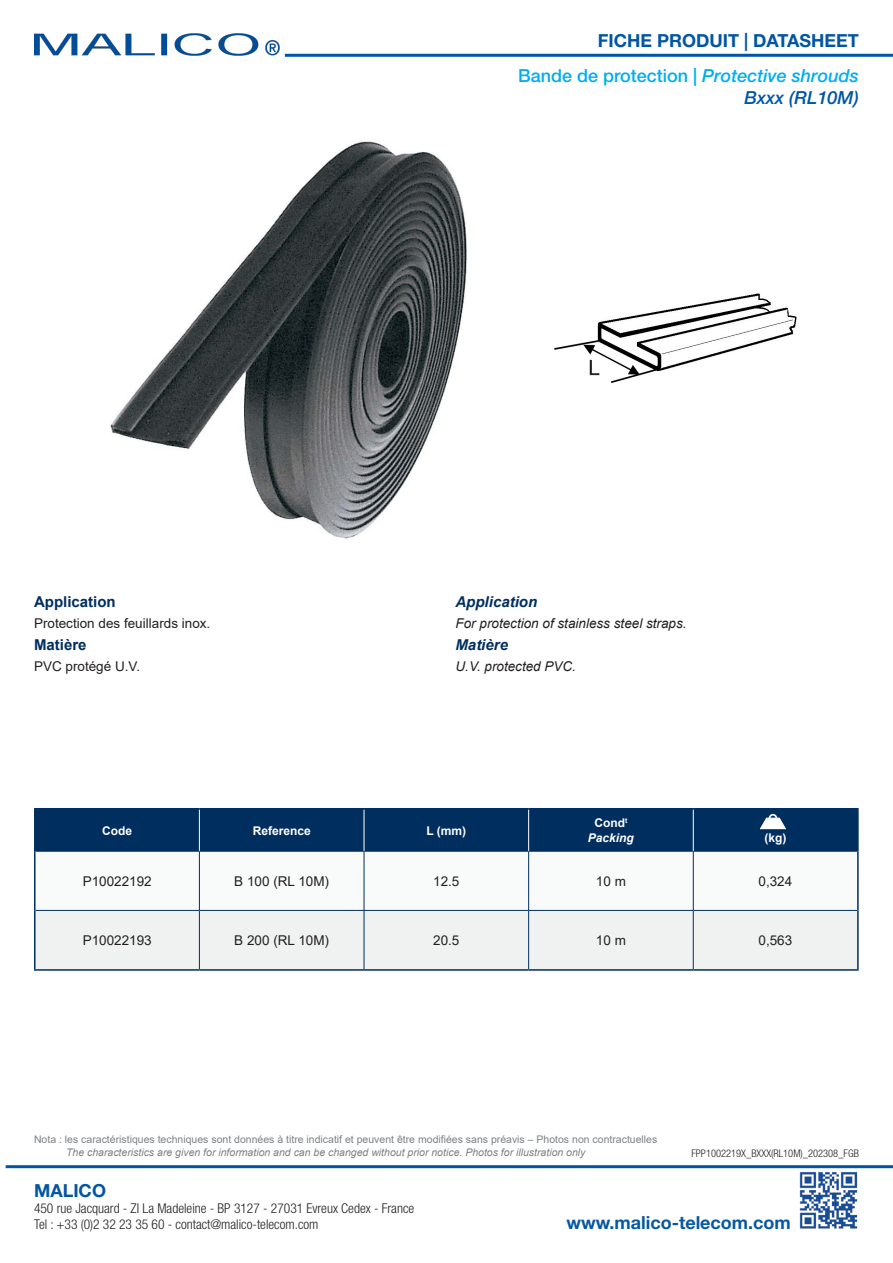
<style>
.page{position:relative;width:893px;height:1263px;background:#fff}
.page>*{position:absolute;margin:0;border:0;box-sizing:border-box;transform-origin:0 0}
.t1{font:500 18px "Helvetica Neue LT Std";color:#00aeef}
.t2{font:700 18px "Helvetica Neue LT Std";color:#0155a5}
.t3{font:700 18px "Helvetica Neue LT Std";color:#0758a2}
.t4{font:italic 500 18px "Helvetica Neue LT Std";color:#0155a5}
.Sous_titre_F{font:700 15px "Arial";color:#002e5f}
.Sous_titre_F-2{font:italic 700 15px "Arial";color:#002e5f}
.t5{font:13.5px "Arial";color:#231f20}
.t6{font:300 condensed 13.5px/16.2px "Helvetica Neue LT Std";color:#231f20}
.t7{font:italic 13.5px "Arial";color:#231f20}
.Entete_Tableau{font:700 12px "Arial";color:#fff}
.Entete_Tableau-2{font:italic 700 12px "Arial";color:#fff}
.t8{font:10.5px "Arial";color:#7d8184}
.t9{font:italic 10.5px "Arial";color:#7d8184}
.t10{font:300 condensed 10.5px "Helvetica Neue LT Std";color:#231f20}
.s1{font-style:italic}
</style>
<div class="page">
<img style="left:34px;top:34px;width:245px;height:22px">
<hr style="left:285px;top:54px;width:608px;height:3px;background:#0155a5">
<hr style="left:6px;top:1165px;width:887px;height:3px;background:#0155a5">
<img style="left:799px;top:1172px;width:59px;height:57px">
<svg style="left:36px;top:852px;width:821px;height:58px"></svg>
<div style="left:36px;top:911px;width:821px;height:58px;background:#f0f2f2"></div>
<hr style="left:36px;top:851px;width:163px;height:1px;background:#002e5f">
<hr style="left:199px;top:851px;width:165px;height:1px;background:#002e5f">
<hr style="left:364px;top:851px;width:165px;height:1px;background:#002e5f">
<hr style="left:529px;top:851px;width:164px;height:1px;background:#002e5f">
<hr style="left:693px;top:851px;width:164px;height:1px;background:#002e5f">
<hr style="left:199px;top:852px;width:1px;height:58px;background:#002e5f">
<hr style="left:364px;top:852px;width:1px;height:58px;background:#002e5f">
<hr style="left:528px;top:852px;width:1px;height:58px;background:#002e5f">
<hr style="left:693px;top:852px;width:1px;height:58px;background:#002e5f">
<hr style="left:36px;top:910px;width:163px;height:1px;background:#002e5f">
<hr style="left:199px;top:910px;width:165px;height:1px;background:#002e5f">
<hr style="left:199px;top:911px;width:1px;height:58px;background:#002e5f">
<hr style="left:364px;top:910px;width:165px;height:1px;background:#002e5f">
<hr style="left:364px;top:911px;width:1px;height:58px;background:#002e5f">
<hr style="left:529px;top:910px;width:164px;height:1px;background:#002e5f">
<hr style="left:528px;top:911px;width:1px;height:58px;background:#002e5f">
<hr style="left:693px;top:910px;width:164px;height:1px;background:#002e5f">
<hr style="left:693px;top:911px;width:1px;height:58px;background:#002e5f">
<hr style="left:34px;top:808px;width:165px;height:1px;background:#002e5f">
<hr style="left:34px;top:809px;width:2px;height:42px;background:#002e5f">
<hr style="left:199px;top:808px;width:165px;height:1px;background:#002e5f">
<hr style="left:364px;top:808px;width:165px;height:1px;background:#002e5f">
<hr style="left:529px;top:808px;width:164px;height:1px;background:#002e5f">
<hr style="left:693px;top:808px;width:166px;height:1px;background:#002e5f">
<hr style="left:857px;top:809px;width:2px;height:42px;background:#002e5f">
<hr style="left:34px;top:851px;width:2px;height:59px;background:#002e5f">
<hr style="left:857px;top:851px;width:2px;height:59px;background:#002e5f">
<hr style="left:34px;top:910px;width:2px;height:59px;background:#002e5f">
<hr style="left:857px;top:910px;width:2px;height:59px;background:#002e5f">
<hr style="left:34px;top:969px;width:165px;height:2px;background:#002e5f">
<hr style="left:199px;top:969px;width:165px;height:2px;background:#002e5f">
<hr style="left:364px;top:969px;width:165px;height:2px;background:#002e5f">
<hr style="left:529px;top:969px;width:164px;height:2px;background:#002e5f">
<hr style="left:693px;top:969px;width:166px;height:2px;background:#002e5f">
<div style="left:36px;top:809px;width:821px;height:42px;background:#002e5f"></div>
<div style="left:769px;top:814px;width:8px;height:8px;border:2px solid #fff;border-radius:50%"></div>
<img style="left:554px;top:293px;width:243px;height:90px">
<img style="left:110px;top:141px;width:357px;height:398px">
<p class="t2" style="left:598px;top:29px;width:263px">FICHE PRODUIT | DATASHEET</p>
<p class="Sous_titre_F" style="left:34px;top:591px;width:83px">Application</p>
<p class="t5" style="left:34px;top:614px;width:178px">Protection des feuillards inox.</p>
<p class="Sous_titre_F" style="left:34px;top:634px;width:54px">Matière</p>
<p class="t5" style="left:34px;top:656px;width:108px">PVC protégé U.V.</p>
<p class="t1" style="left:518px;top:65px;width:342px">Bande de protection | <span class="s1">Protective shrouds</span></p>
<p class="t4" style="left:745px;top:87px;width:116px">Bxxx (RL10M)</p>
<p class="Sous_titre_F-2" style="left:455px;top:592px;width:83px">Application</p>
<p class="t7" style="left:455px;top:614px;width:233px">For protection of stainless steel straps.</p>
<p class="Sous_titre_F-2" style="left:455px;top:635px;width:54px">Matière</p>
<p class="t7" style="left:455px;top:657px;width:122px">U.V. protected PVC.</p>
<p class="Entete_Tableau" style="left:102px;top:822px;width:31px">Code</p>
<p class="Entete_Tableau" style="left:253px;top:822px;width:60px">Reference</p>
<p class="Entete_Tableau" style="left:426px;top:822px;width:41px">L (mm)</p>
<p class="Entete_Tableau" style="left:594px;top:815px;width:34px">Cond<sup>t</sup></p>
<p class="Entete_Tableau-2" style="left:588px;top:829px;width:48px">Packing</p>
<p class="Entete_Tableau" style="left:764px;top:829px;width:23px">(kg)</p>
<p class="t5" style="left:83px;top:872px;width:71px">P10022192</p>
<p class="t5" style="left:234px;top:872px;width:96px">B 100 (RL 10M)</p>
<p class="t5" style="left:433px;top:872px;width:28px">12.5</p>
<p class="t5" style="left:596px;top:872px;width:32px">10 m</p>
<p class="t5" style="left:758px;top:872px;width:35px">0,324</p>
<p class="t5" style="left:83px;top:931px;width:71px">P10022193</p>
<p class="t5" style="left:234px;top:931px;width:96px">B 200 (RL 10M)</p>
<p class="t5" style="left:433px;top:931px;width:28px">20.5</p>
<p class="t5" style="left:596px;top:931px;width:32px">10 m</p>
<p class="t5" style="left:758px;top:931px;width:35px">0,563</p>
<p class="t8" style="left:34px;top:1132px;width:625px">Nota : les caractéristiques techniques sont données à titre indicatif et peuvent être modifiées sans préavis – Photos non contractuelles</p>
<p class="t9" style="left:66px;top:1145px;width:521px">The characteristics are given for information and can be changed without prior notice. Photos for illustration only</p>
<p class="t10" style="left:691px;top:1148px;width:169px">FPP1002219X_BXXX(RL10M)_202308_FGB</p>
<h1 class="t2" style="left:34px;top:1179px;width:73px">MALICO</h1>
<p class="t6" style="left:34px;top:1200px;width:382px">450 rue Jacquard - ZI La Madeleine - BP 3127 - 27031 Evreux Cedex - France<br>Tel : +33 (0)2 32 23 35 60 - contact@malico-telecom.com</p>
<p class="t3" style="left:566px;top:1211px;width:226px">www.malico-telecom.com</p>
</div>
